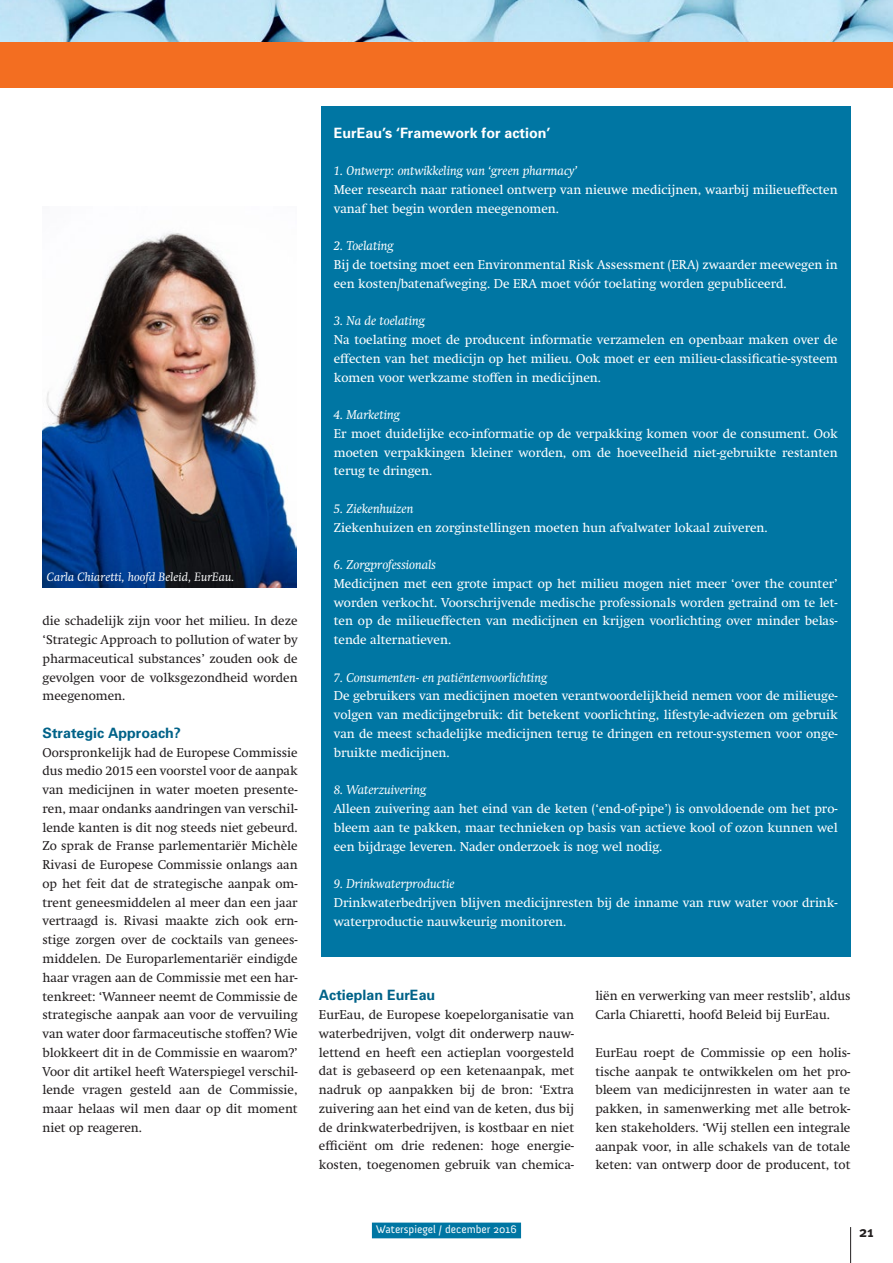
<style>
.page{position:relative;width:893px;height:1263px;background:#fff}
.page>*{position:absolute;margin:0;border:0;box-sizing:border-box;transform-origin:0 0}
.t1{font:700 15px "Meta Plus";color:#231f20}
.t2{font:700 14.25px "Univers";color:#006288}
.t3{font:700 14.25px "Univers";color:#fff}
.t4{font:12.75px/18.8px "Swift";color:#231f20;text-align:justify}
.t5{font:12.75px/18.8px "Swift";color:#fff;text-align:justify}
.t6{font:italic 12.75px "Swift";color:#fff}
.t7{font:italic 12px "Swift";letter-spacing:.01em;color:#fff}
.t8{font:11.25px "Anivers";color:#fff}
</style>
<div class="page">
<hr style="left:850px;top:1227px;width:1px;height:36px;background:#231f20">
<div style="left:372px;top:1222px;width:149px;height:16px;background:#0076a3"></div>
<img style="left:0;top:0;width:893px;height:43px">
<div style="left:321px;top:106px;width:529px;height:851px;background:#0076a3"></div>
<img style="left:43px;top:233px;width:253px;height:355px">
<div style="left:0;top:43px;width:893px;height:45px;background:#f36e21"></div>
<p class="t7" style="left:47px;top:570px;width:189px">Carla Chiaretti, hoofd Beleid, EurEau.</p>
<p class="t4" style="left:43px;top:612px;width:257px">die schadelijk zijn voor het milieu. In deze ‘Strategic Approach to pollution of water by pharmaceutical substances’ zouden ook de gevolgen voor de volksgezondheid worden meegenomen.</p>
<p class="t2" style="left:43px;top:724px;width:140px">Strategic Approach?</p>
<p class="t4" style="left:43px;top:743px;width:257px">Oorspronkelijk had de Europese Commissie dus medio 2015 een voorstel voor de aanpak van medicijnen in water moeten presente&shy;ren, maar ondanks aandringen van verschil&shy;lende kanten is dit nog steeds niet gebeurd.<br>Zo sprak de Franse parlementariër Michèle Rivasi de Europese Commissie onlangs aan op het feit dat de strategische aanpak om&shy;trent geneesmiddelen al meer dan een jaar vertraagd is. Rivasi maakte zich ook ern&shy;stige zorgen over de cocktails van genees&shy;middelen. De Europarlementariër eindigde haar vragen aan de Commissie met een har&shy;tenkreet: ‘Wanneer neemt de Commissie de strategische aanpak aan voor de vervuiling van water door farmaceutische stoffen? Wie blokkeert dit in de Commissie en waarom?’ Voor dit artikel heeft Waterspiegel verschil&shy;lende vragen gesteld aan de Commissie, maar helaas wil men daar op dit moment niet op reageren.</p>
<p class="t3" style="left:334px;top:124px;width:218px">EurEau’s ‘Framework for action’</p>
<p class="t6" style="left:334px;top:163px;width:245px">1. Ontwerp: ontwikkeling van ‘green pharmacy’</p>
<p class="t5" style="left:334px;top:180px;width:505px">Meer research naar rationeel ontwerp van nieuwe medicijnen, waarbij milieueffecten vanaf het begin worden meegenomen.</p>
<p class="t6" style="left:334px;top:238px;width:61px">2. Toelating</p>
<p class="t5" style="left:334px;top:255px;width:505px">Bij de toetsing moet een Environmental Risk Assessment (ERA) zwaarder meewegen in een kosten/batenafweging. De ERA moet vóór toelating worden gepubliceerd.</p>
<p class="t6" style="left:334px;top:314px;width:93px">3. Na de toelating</p>
<p class="t5" style="left:334px;top:330px;width:505px">Na toelating moet de producent informatie verzamelen en openbaar maken over de effecten van het medicijn op het milieu. Ook moet er een milieu-classificatie-systeem komen voor werkzame stoffen in medicijnen.</p>
<p class="t6" style="left:334px;top:407px;width:68px">4. Marketing</p>
<p class="t5" style="left:334px;top:424px;width:505px">Er moet duidelijke eco-informatie op de verpakking komen voor de consument. Ook moeten verpakkingen kleiner worden, om de hoeveelheid niet-gebruikte restanten terug te dringen.</p>
<p class="t6" style="left:334px;top:501px;width:81px">5. Ziekenhuizen</p>
<p class="t5" style="left:334px;top:518px;width:435px">Ziekenhuizen en zorginstellingen moeten hun afvalwater lokaal zuiveren.</p>
<p class="t6" style="left:334px;top:557px;width:104px">6. Zorgprofessionals</p>
<p class="t5" style="left:334px;top:574px;width:505px">Medicijnen met een grote impact op het milieu mogen niet meer ‘over the counter’ worden verkocht. Voorschrijvende medische professionals worden getraind om te let&shy;ten op de milieueffecten van medicijnen en krijgen voorlichting over minder belas&shy;tende alternatieven.</p>
<p class="t6" style="left:334px;top:670px;width:215px">7. Consumenten- en patiëntenvoorlichting</p>
<p class="t5" style="left:334px;top:687px;width:505px">De gebruikers van medicijnen moeten verantwoordelijkheid nemen voor de milieuge&shy;volgen van medicijngebruik: dit betekent voorlichting, lifestyle-adviezen om gebruik van de meest schadelijke medicijnen terug te dringen en retour-systemen voor onge&shy;bruikte medicijnen.</p>
<p class="t6" style="left:334px;top:782px;width:94px">8. Waterzuivering</p>
<p class="t5" style="left:334px;top:799px;width:505px">Alleen zuivering aan het eind van de keten (‘end-of-pipe’) is onvoldoende om het pro&shy;bleem aan te pakken, maar technieken op basis van actieve kool of ozon kunnen wel een bijdrage leveren. Nader onderzoek is nog wel nodig.</p>
<p class="t6" style="left:334px;top:876px;width:122px">9. Drinkwaterproductie</p>
<p class="t5" style="left:334px;top:893px;width:505px">Drinkwaterbedrijven blijven medicijnresten bij de inname van ruw water voor drink&shy;waterproductie nauwkeurig monitoren.</p>
<p class="t2" style="left:319px;top:986px;width:118px">Actieplan EurEau</p>
<p class="t4" style="left:319px;top:1005px;width:257px">EurEau, de Europese koepelorganisatie van waterbedrijven, volgt dit onderwerp nauw&shy;lettend en heeft een actieplan voorgesteld dat is gebaseerd op een ketenaanpak, met nadruk op aanpakken bij de bron: ‘Extra zuivering aan het eind van de keten, dus bij de drinkwaterbedrijven, is kostbaar en niet efficiënt om drie redenen: hoge energie&shy;kosten, toegenomen gebruik van chemica-</p>
<p class="t4" style="left:595px;top:987px;width:257px">liën en verwerking van meer restslib’, aldus<br>Carla Chiaretti, hoofd Beleid bij EurEau.</p>
<p class="t4" style="left:595px;top:1043px;width:257px">EurEau roept de Commissie op een holis&shy;tische aanpak te ontwikkelen om het pro&shy;bleem van medicijnresten in water aan te pakken, in samenwerking met alle betrok&shy;ken stakeholders. ‘Wij stellen een integrale aanpak voor, in alle schakels van de totale keten: van ontwerp door de producent, tot</p>
<p class="t8" style="left:376px;top:1223px;width:142px">Waterspiegel / december 2016</p>
<p class="t1" style="left:859px;top:1223px;width:16px">21</p>
</div>
